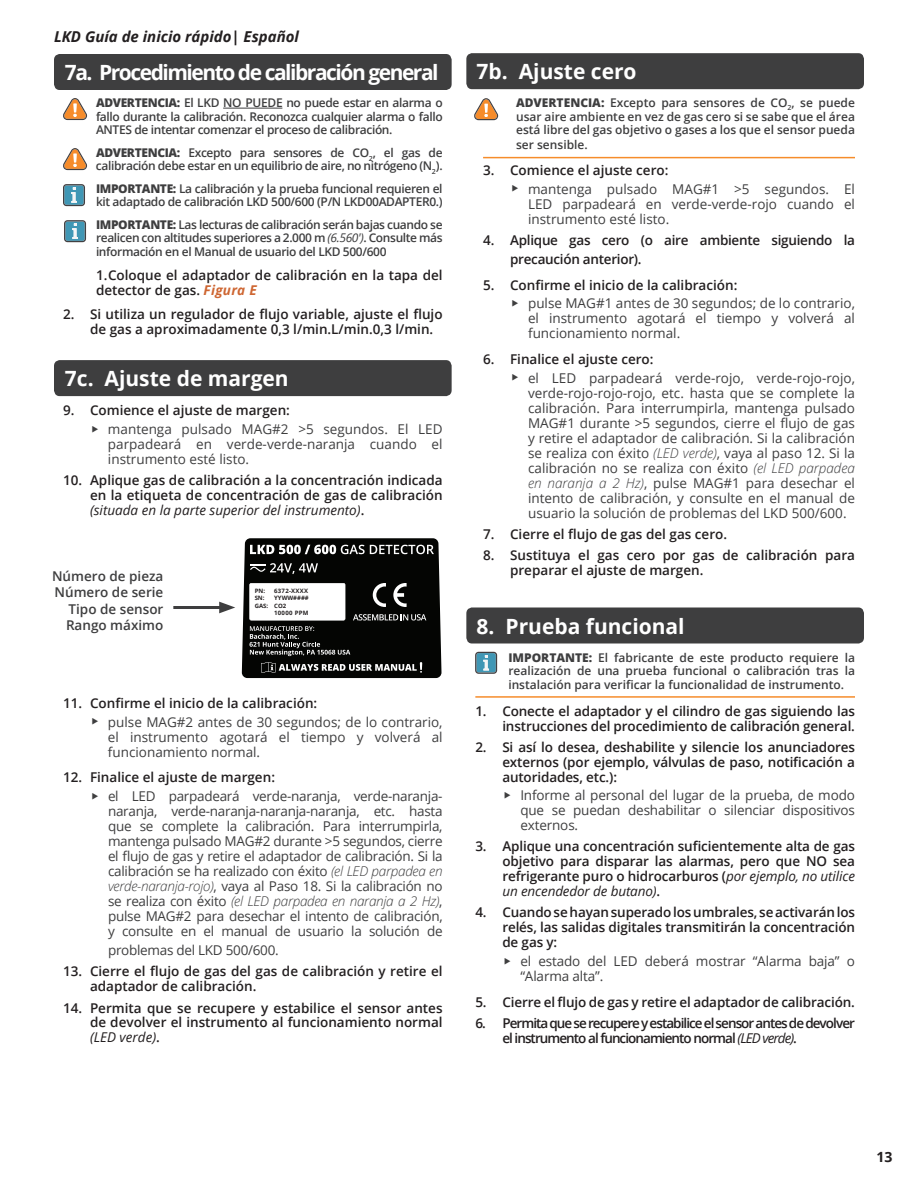
<style>
.page{position:relative;width:918px;height:1188px;background:#fff}
.page>*{position:absolute;margin:0;border:0;box-sizing:border-box;transform-origin:0 0}
.t1{font:700 21px "Open Sans";color:#fff}
.t2{font:700 21px "Open Sans";letter-spacing:-.07em;color:#fff}
.t3{font:italic 700 15px "Open Sans";color:#231f20}
.t4{font:700 14.1px "Open Sans";color:#231f20}
.t5{font:13.5px/15px "Open Sans";color:#3e3e3f;text-align:justify}
.t6{font:600 13.5px/15px "Open Sans";color:#231f20;text-align:justify}
.t7{font:600 13.5px/15px "Open Sans";letter-spacing:-.07em;color:#231f20}
.t8{font:600 13.5px/19.5px "Open Sans";letter-spacing:-.02em;color:#231f20}
.t9{font:600 13.5px/16.5px "Open Sans";color:#3e3e3f;text-align:right}
.t10{font:13.5px "Open Sans";letter-spacing:-.02em;color:#3e3e3f}
.t11{font:600 12px/13.5px "Open Sans";letter-spacing:-.03em;color:#3e3e3f;text-align:justify}
.t12{font:600 12px "Open Sans";color:#3e3e3f}
.t13{font:700 6px "Open Sans";letter-spacing:.05em;color:#231f20}
.t14{font:700 6px/7.5px "Open Sans";color:#231f20}
.s1{font-weight:800}
.s2{font-weight:400;font-style:italic}
.s3{font-weight:700;font-style:italic;color:#ce6632}
.s4{font-weight:300;font-style:italic}
</style>
<div class="page">
<hr style="left:475px;top:696px;width:380px;height:2px;background:#f68c2b">
<div style="left:54px;top:54px;width:398px;height:36px;background:#3e3e3f;border-radius:6px"></div>
<hr style="left:223px;top:108px;width:59px;height:1px;background:#3e3e3f">
<svg style="left:63px;top:184px;width:22px;height:22px"></svg>
<svg style="left:64px;top:220px;width:22px;height:22px"></svg>
<svg style="left:63px;top:98px;width:24px;height:22px"></svg>
<svg style="left:63px;top:148px;width:24px;height:22px"></svg>
<div style="left:54px;top:360px;width:398px;height:36px;background:#3e3e3f;border-radius:6px"></div>
<hr style="left:173px;top:606px;width:52px;height:3px;background:#3e3e3f">
<svg style="left:219px;top:602px;width:16px;height:11px"></svg>
<svg style="left:474px;top:98px;width:24px;height:22px"></svg>
<div style="left:466px;top:53px;width:398px;height:36px;background:#3e3e3f;border-radius:6px"></div>
<hr style="left:483px;top:157px;width:372px;height:1px;background:#f68c2b">
<svg style="left:475px;top:652px;width:22px;height:22px"></svg>
<div style="left:466px;top:608px;width:398px;height:36px;background:#3e3e3f;border-radius:6px"></div>
<svg style="left:242px;top:538px;width:200px;height:140px"></svg>
<p class="t3" style="left:54px;top:26px;width:247px">LKD Guía de inicio rápido| Español</p>
<h1 class="t2" style="left:65px;top:58px;width:375px">7a. Procedimiento de calibración general</h1>
<p class="t11" style="left:96px;top:96px;width:348px"><span class="s1">ADVERTENCIA:</span> El LKD NO PUEDE no puede estar en alarma o fallo durante la calibración. Reconozca cualquier alarma o fallo ANTES de intentar comenzar el proceso de calibración.</p>
<p class="t11" style="left:96px;top:145px;width:348px"><span class="s1">ADVERTENCIA:</span> Excepto para sensores de CO<sub>2</sub>, el gas de calibración debe estar en un equilibrio de aire, no nitrógeno (N<sub>2</sub>).</p>
<p class="t11" style="left:96px;top:181px;width:348px"><span class="s1">IMPORTANTE:</span> La calibración y la prueba funcional requieren el kit adaptado de calibración LKD 500/600 (P/N LKD00ADAPTER0.)</p>
<p class="t11" style="left:96px;top:217px;width:348px"><span class="s1">IMPORTANTE:</span> Las lecturas de calibración serán bajas cuando se realicen con altitudes superiores a 2.000 m <span class="s2">(6.560′)</span>. Consulte más información en el Manual de usuario del LKD 500/600</p>
<p class="t6" style="left:96px;top:267px;width:348px">1.Coloque el adaptador de calibración en la tapa del detector de gas. <span class="s3">Figura E</span></p>
<p class="t6" style="left:90px;top:306px;width:354px;text-indent:-27px">2. Si utiliza un regulador de flujo variable, ajuste el flujo de gas a aproximadamente 0,3 l/min.L/min.0,3 l/min.</p>
<h1 class="t1" style="left:65px;top:364px;width:225px">7c. Ajuste de margen</h1>
<p class="t6" style="left:63px;top:403px;width:229px">9. Comience el ajuste de margen:</p>
<p class="t5" style="left:108px;top:421px;width:336px">mantenga pulsado MAG#2 &gt;5 segundos. El LED parpadeará en verde-verde-naranja cuando el instrumento esté listo.</p>
<p class="t6" style="left:90px;top:473px;width:354px;text-indent:-27px">10. Aplique gas de calibración a la concentración indicada en la etiqueta de concentración de gas de calibración <span class="s2">(situada en la parte superior del instrumento)</span>.</p>
<p class="t9" style="left:52px;top:567px;width:113px">Número de pieza<br>Número de serie<br>Tipo de sensor<br>Rango máximo</p>
<p class="t13" style="left:255px;top:586px;width:12px">PN:</p>
<p class="t13" style="left:274px;top:586px;width:36px">6372-XXXX</p>
<p class="t13" style="left:255px;top:594px;width:11px">SN:</p>
<p class="t14" style="left:255px;top:594px;width:56px;text-indent:20px">YYWW####<br>GAS: CO2</p>
<p class="t13" style="left:274px;top:609px;width:36px">10000 PPM</p>
<p class="t6" style="left:63px;top:695px;width:256px">11. Confirme el inicio de la calibración:</p>
<p class="t5" style="left:108px;top:714px;width:336px">pulse MAG#2 antes de 30 segundos; de lo contrario, el instrumento agotará el tiempo y volverá al funcionamiento normal.</p>
<p class="t6" style="left:63px;top:770px;width:214px">12. Finalice el ajuste de margen:</p>
<p class="t5" style="left:108px;top:788px;width:336px">el LED parpadeará verde-naranja, verde-naranja&shy;naranja, verde-naranja-naranja-naranja, etc. hasta que se complete la calibración. Para interrumpirla, mantenga pulsado MAG#2 durante &gt;5 segundos, cierre el flujo de gas y retire el adaptador de calibración. Si la calibración se ha realizado con éxito <span class="s4">(el LED parpadea en verde-naranja-rojo)</span>, vaya al Paso 18. Si la calibración no se realiza con éxito <span class="s4">(el LED parpadea en naranja a 2 Hz)</span>, pulse MAG#2 para desechar el intento de calibración, y consulte en el manual de usuario la solución de</p>
<p class="t10" style="left:108px;top:941px;width:172px">problemas del LKD 500/600.</p>
<p class="t6" style="left:90px;top:964px;width:354px;text-indent:-27px">13. Cierre el flujo de gas del gas de calibración y retire el adaptador de calibración.</p>
<p class="t6" style="left:90px;top:1000px;width:354px;text-indent:-27px">14. Permita que se recupere y estabilice el sensor antes de devolver el instrumento al funcionamiento normal <span class="s2">(LED verde)</span>.</p>
<h1 class="t1" style="left:477px;top:57px;width:162px">7b. Ajuste cero</h1>
<p class="t11" style="left:516px;top:96px;width:340px"><span class="s1">ADVERTENCIA:</span> Excepto para sensores de CO<sub>2</sub>, se puede usar aire ambiente en vez de gas cero si se sabe que el área está libre del gas objetivo o gases a los que el sensor pueda</p>
<p class="t12" style="left:516px;top:137px;width:73px">ser sensible.</p>
<p class="t6" style="left:483px;top:162px;width:187px">3. Comience el ajuste cero:</p>
<p class="t5" style="left:528px;top:181px;width:328px">mantenga pulsado MAG#1 &gt;5 segundos. El LED parpadeará en verde-verde-rojo cuando el instrumento esté listo.</p>
<p class="t8" style="left:510px;top:230px;width:346px;text-indent:-27px">4. Aplique gas cero (o aire ambiente siguiendo la precaución anterior).</p>
<p class="t6" style="left:483px;top:277px;width:256px">5. Confirme el inicio de la calibración:</p>
<p class="t5" style="left:528px;top:296px;width:328px">pulse MAG#1 antes de 30 segundos; de lo contrario, el instrumento agotará el tiempo y volverá al funcionamiento normal.</p>
<p class="t6" style="left:483px;top:351px;width:172px">6. Finalice el ajuste cero:</p>
<p class="t5" style="left:528px;top:370px;width:328px">el LED parpadeará verde-rojo, verde-rojo-rojo, verde-rojo-rojo-rojo, etc. hasta que se complete la calibración. Para interrumpirla, mantenga pulsado MAG#1 durante &gt;5 segundos, cierre el flujo de gas y retire el adaptador de calibración. Si la calibración se realiza con éxito <span class="s4">(LED verde)</span>, vaya al paso 12. Si la calibración no se realiza con éxito <span class="s4">(el LED parpadea en naranja a 2 Hz)</span>, pulse MAG#1 para desechar el intento de calibración, y consulte en el manual de usuario la solución de problemas del LKD 500/600.</p>
<p class="t6" style="left:483px;top:526px;width:246px">7. Cierre el flujo de gas del gas cero.</p>
<p class="t6" style="left:510px;top:547px;width:346px;text-indent:-27px">8. Sustituya el gas cero por gas de calibración para preparar el ajuste de margen.</p>
<h1 class="t1" style="left:477px;top:611px;width:210px">8. Prueba funcional</h1>
<p class="t11" style="left:508px;top:650px;width:348px"><span class="s1">IMPORTANTE:</span> El fabricante de este producto requiere la realización de una prueba funcional o calibración tras la instalación para verificar la funcionalidad de instrumento.</p>
<p class="t6" style="left:475px;top:703px;width:381px;text-align:right">1. Conecte el adaptador y el cilindro de gas siguiendo las instrucciones del procedimiento de calibración general.</p>
<p class="t6" style="left:502px;top:739px;width:354px;text-indent:-27px">2. Si así lo desea, deshabilite y silencie los anunciadores externos (por ejemplo, válvulas de paso, notificación a autoridades, etc.):</p>
<p class="t5" style="left:520px;top:788px;width:336px">Informe al personal del lugar de la prueba, de modo que se puedan deshabilitar o silenciar dispositivos externos.</p>
<p class="t6" style="left:502px;top:839px;width:354px;text-indent:-27px">3. Aplique una concentración suficientemente alta de gas objetivo para disparar las alarmas, pero que NO sea refrigerante puro o hidrocarburos (<span class="s2">por ejemplo, no utilice un encendedor de butano)</span>.</p>
<p class="t6" style="left:502px;top:905px;width:354px;text-indent:-27px">4. Cuando se hayan superado los umbrales, se activarán los relés, las salidas digitales transmitirán la concentración de gas y:</p>
<p class="t5" style="left:520px;top:953px;width:336px">el estado del LED deberá mostrar “Alarma baja” o “Alarma alta”.</p>
<p class="t6" style="left:475px;top:994px;width:381px">5. Cierre el flujo de gas y retire el adaptador de calibración.</p>
<p class="t7" style="left:502px;top:1015px;width:354px;text-indent:-27px">6. Permita que se recupere y estabilice el sensor antes de devolver el instrumento al funcionamiento normal <span class="s2">(LED verde)</span>.</p>
<p class="t4" style="left:876px;top:1147px;width:18px">13</p>
</div>
